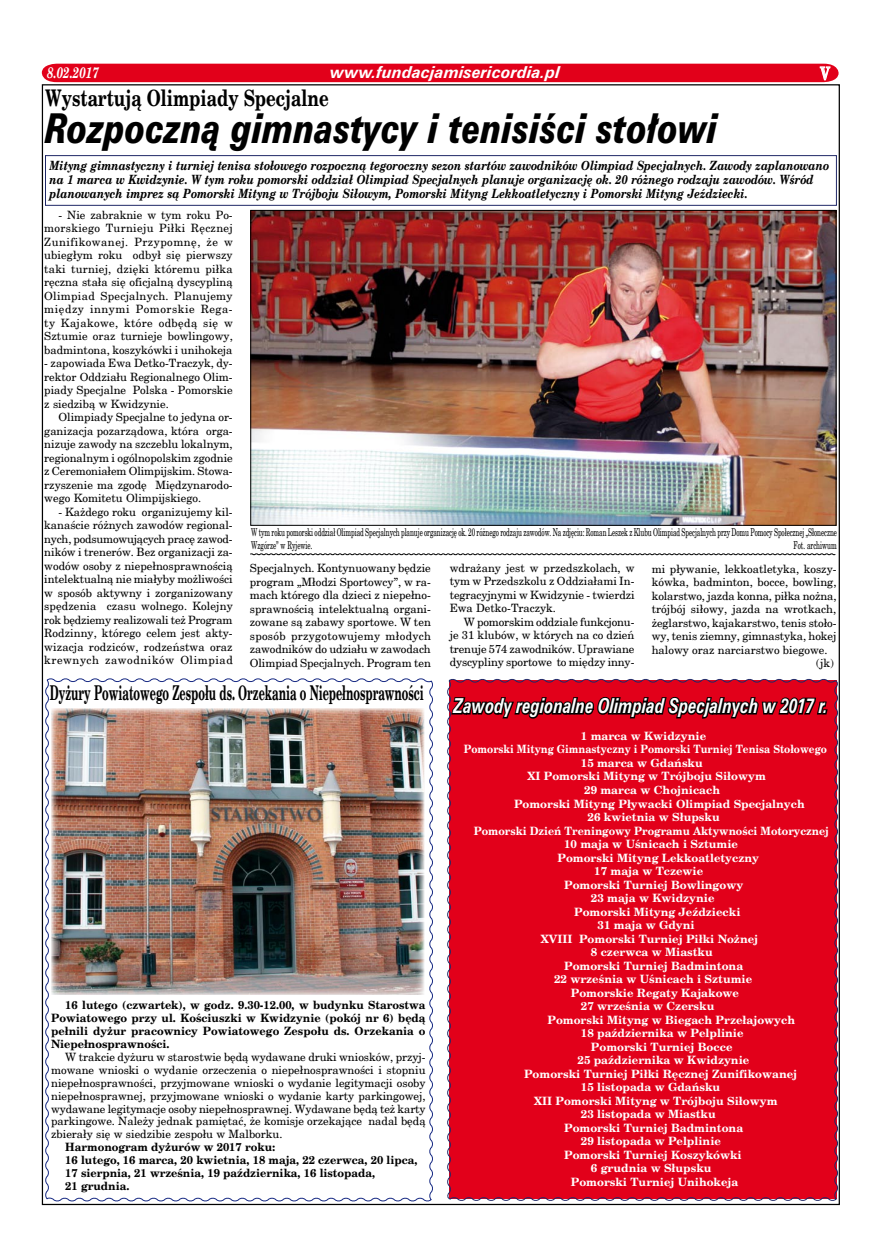
<style>
.page{position:relative;width:886px;height:1241px;background:#fff}
.page>*{position:absolute;margin:0;border:0;box-sizing:border-box;transform-origin:0 0}
.t1{font:italic 37.5px "Zurich Blk PL";color:#000;scale:.75 1}
.t2{font:700 22.5px "New Brunswick";color:#000;scale:.75 1}
.t3{font:700 20px "New Brunswick";color:#000;scale:.54 1}
.t4{font:italic 700 18.75px "Zurich PL";color:#fff;scale:.75 1}
.t5{font:700 17.5px "New Brunswick";color:#fff;scale:.7 1}
.t6{font:italic 700 15px "Zurich PL";color:#fff}
.t7{font:italic 700 15px "New Brunswick";color:#fff;scale:.75 1}
.t8{font:italic 700 12.5px/14.1px "New Brunswick";color:#000;scale:.85 1}
.t9{font:11.25px/13.5px "New Brunswick";color:#000;text-align:justify}
.t10{font:700 11.25px "New Brunswick";color:#fff}
.t11{font:700 11.25px/12.9px "New Brunswick";color:#000;text-align:justify}
.t12{font:700 11.25px "New Brunswick";color:#fff;scale:.89 1}
.t13{font:700 11.25px "New Brunswick";color:#fff;scale:.94 1}
.t14{font:10.62px/12.9px "New Brunswick";letter-spacing:-.01em;color:#000;scale:.6 1}
</style>
<div class="page">
<div style="left:447px;top:677px;width:392px;height:524px;background:#e2001a"></div>
<div style="left:42px;top:63px;width:797px;height:19px;background:#e2001a"></div>
<div style="left:45px;top:155px;width:792px;height:51px;border:1px solid #202867"></div>
<svg style="left:450px;top:692px;width:379px;height:31px;background:#86000f"></svg>
<svg style="left:250px;top:553px;width:586px;height:2px"></svg>
<svg style="left:45px;top:678px;width:388px;height:524px"></svg>
<img style="left:252px;top:212px;width:582px;height:311px">
<img style="left:52px;top:708px;width:372px;height:286px">
<h3 class="t7" style="left:47px;top:63px;width:70px">8.02.2017</h3>
<h3 class="t6" style="left:330px;top:62px;width:232px">www.fundacjamisericordia.pl</h3>
<h3 class="t5" style="left:820px;top:62px;width:15px">V</h3>
<h2 class="t2" style="left:45px;top:83px;width:380px">Wystartują Olimpiady Specjalne</h2>
<h1 class="t1" style="left:45px;top:104px;width:898px">Rozpoczną gimnastycy i tenisiści stołowi</h1>
<p class="t8" style="left:50px;top:158px;width:918px">Mityng gimnastyczny i turniej tenisa stołowego rozpoczną tegoroczny sezon startów zawodników Olimpiad Specjalnych. Zawody zaplanowano na 1 marca w Kwidzynie. W tym roku pomorski oddział Olimpiad Specjalnych planuje organizację ok. 20 różnego rodzaju zawodów. Wśród planowanych imprez są Pomorski Mityng w Trójboju Siłowym, Pomorski Mityng Lekkoatletyczny i Pomorski Mityng Jeździecki.</p>
<p class="t9" style="left:44px;top:207px;width:190px;text-indent:14px">- Nie zabraknie w tym roku Po&shy;morskiego Turnieju Piłki Ręcznej Zunifikowanej. Przypomnę, że w ubiegłym roku odbył się pierwszy taki turniej, dzięki któremu piłka ręczna stała się oficjalną dyscypliną Olimpiad Specjalnych. Planujemy między innymi Pomorskie Rega&shy;ty Kajakowe, które odbędą się w Sztumie oraz turnieje bowlingowy, badmintona, koszykówki i unihokeja</p>
<p class="t9" style="left:44px;top:356px;width:190px">- zapowiada Ewa Detko-Traczyk, dy&shy;rektor Oddziału Regionalnego Olim&shy;piady Specjalne Polska - Pomorskie z siedzibą w Kwidzynie.</p>
<p class="t9" style="left:44px;top:410px;width:190px;text-indent:14px">Olimpiady Specjalne to jedyna or&shy;ganizacja pozarządowa, która orga&shy;nizuje zawody na szczeblu lokalnym, regionalnym i ogólnopolskim zgodnie z Ceremoniałem Olimpijskim. Stowa&shy;rzyszenie ma zgodę Międzynarodo&shy;wego Komitetu Olimpijskiego.</p>
<p class="t9" style="left:44px;top:504px;width:190px;text-indent:14px">- Każdego roku organizujemy kil&shy;kanaście różnych zawodów regional&shy;nych, podsumowujących pracę zawod&shy;ników i trenerów. Bez organizacji za&shy;wodów osoby z niepełnosprawnością intelektualną nie miałyby możliwości w sposób aktywny i zorganizowany spędzenia czasu wolnego. Kolejny rok będziemy realizowali też Program Rodzinny, którego celem jest akty&shy;wizacja rodziców, rodzeństwa oraz krewnych zawodników Olimpiad</p>
<p class="t14" style="left:251px;top:525px;width:978px">W tym roku pomorski oddział Olimpiad Specjalnych planuje organizację ok. 20 różnego rodzaju zawodów. Na zdjęciu: Roman Leszek z Klubu Olimpiad Specjalnych przy Domu Pomocy Społecznej „Słoneczne<br>Wzgórze” w Ryjewie.</p>
<p class="t14" style="left:793px;top:538px;width:73px">Fot. archiwum</p>
<p class="t9" style="left:250px;top:561px;width:183px">Specjalnych. Kontynuowany będzie program „Młodzi Sportowcy”, w ra&shy;mach którego dla dzieci z niepełno&shy;sprawnością intelektualną organi&shy;zowane są zabawy sportowe. W ten sposób przygotowujemy młodych zawodników do udziału w zawodach Olimpiad Specjalnych. Program ten</p>
<p class="t9" style="left:450px;top:560px;width:186px">wdrażany jest w przedszkolach, w tym w Przedszkolu z Oddziałami In&shy;tegracyjnymi w Kwidzynie - twierdzi Ewa Detko-Traczyk.</p>
<p class="t9" style="left:450px;top:614px;width:186px;text-indent:14px">W pomorskim oddziale funkcjonu&shy;je 31 klubów, w których na co dzień trenuje 574 zawodników. Uprawiane dyscypliny sportowe to między inny-</p>
<p class="t9" style="left:652px;top:561px;width:186px">mi pływanie, lekkoatletyka, koszy-</p>
<p class="t9" style="left:652px;top:575px;width:186px">kówka, badminton, bocce, bowling,</p>
<p class="t9" style="left:652px;top:588px;width:186px">kolarstwo, jazda konna, piłka nożna,</p>
<p class="t9" style="left:652px;top:602px;width:186px">trójbój siłowy, jazda na wrotkach,</p>
<p class="t9" style="left:652px;top:615px;width:186px">żeglarstwo, kajakarstwo, tenis stoło-</p>
<p class="t9" style="left:652px;top:629px;width:186px">wy, tenis ziemny, gimnastyka, hokej</p>
<p class="t9" style="left:652px;top:642px;width:177px">halowy oraz narciarstwo biegowe.</p>
<p class="t9" style="left:816px;top:656px;width:19px">(jk)</p>
<h3 class="t3" style="left:50px;top:680px;width:694px">Dyżury Powiatowego Zespołu ds. Orzekania o Niepełnosprawności</h3>
<p class="t11" style="left:51px;top:998px;width:376px;text-indent:14px">16 lutego (czwartek), w godz. 9.30-12.00, w budynku Starostwa Powiatowego przy ul. Kościuszki w Kwidzynie (pokój nr 6) będą pełnili dyżur pracownicy Powiatowego Zespołu ds. Orzekania o Niepełnosprawności.</p>
<p class="t9" style="left:51px;top:1049px;width:376px;line-height:12.9px;text-indent:14px">W trakcie dyżuru w starostwie będą wydawane druki wniosków, przyj&shy;mowane wnioski o wydanie orzeczenia o niepełnosprawności i stopniu niepełnosprawności, przyjmowane wnioski o wydanie legitymacji osoby niepełnosprawnej, przyjmowane wnioski o wydanie karty parkingowej, wydawane legitymacje osoby niepełnosprawnej. Wydawane będą też karty parkingowe. Należy jednak pamiętać, że komisje orzekające nadal będą zbierały się w siedzibie zespołu w Malborku.</p>
<p class="t11" style="left:65px;top:1140px;width:354px;text-align:left">Harmonogram dyżurów w 2017 roku:<br>16 lutego, 16 marca, 20 kwietnia, 18 maja, 22 czerwca, 20 lipca, 17 sierpnia, 21 września, 19 października, 16 listopada,<br>21 grudnia.</p>
<h3 class="t4" style="left:454px;top:693px;width:501px">Zawody regionalne Olimpiad Specjalnych w 2017 r.</h3>
<p class="t10" style="left:581px;top:728px;width:127px">1 marca w Kwidzynie</p>
<p class="t12" style="left:464px;top:742px;width:409px">Pomorski Mityng Gimnastyczny i Pomorski Turniej Tenisa Stołowego</p>
<p class="t10" style="left:581px;top:755px;width:123px">15 marca w Gdańsku</p>
<p class="t10" style="left:527px;top:769px;width:240px">XI Pomorski Mityng w Trójboju Siłowym</p>
<p class="t10" style="left:584px;top:782px;width:137px">29 marca w Chojnicach</p>
<p class="t10" style="left:514px;top:796px;width:292px">Pomorski Mityng Pływacki Olimpiad Specjalnych</p>
<p class="t10" style="left:587px;top:809px;width:134px">26 kwietnia w Słupsku</p>
<p class="t13" style="left:474px;top:823px;width:379px">Pomorski Dzień Treningowy Programu Aktywności Motorycznej</p>
<p class="t10" style="left:564px;top:836px;width:175px">10 maja w Uśnicach i Sztumie</p>
<p class="t10" style="left:557px;top:850px;width:203px">Pomorski Mityng Lekkoatletyczny</p>
<p class="t10" style="left:594px;top:863px;width:110px">17 maja w Tczewie</p>
<p class="t10" style="left:564px;top:877px;width:181px">Pomorski Turniej Bowlingowy</p>
<p class="t10" style="left:591px;top:890px;width:125px">23 maja w Kwidzynie</p>
<p class="t10" style="left:574px;top:904px;width:168px">Pomorski Mityng Jeździecki</p>
<p class="t10" style="left:597px;top:917px;width:99px">31 maja w Gdyni</p>
<p class="t10" style="left:541px;top:931px;width:219px">XVIII Pomorski Turniej Piłki Nożnej</p>
<p class="t10" style="left:591px;top:944px;width:123px">8 czerwca w Miastku</p>
<p class="t10" style="left:564px;top:958px;width:181px">Pomorski Turniej Badmintona</p>
<p class="t10" style="left:554px;top:971px;width:199px">22 września w Uśnicach i Sztumie</p>
<p class="t10" style="left:571px;top:985px;width:170px">Pomorskie Regaty Kajakowe</p>
<p class="t10" style="left:581px;top:998px;width:135px">27 września w Czersku</p>
<p class="t10" style="left:547px;top:1012px;width:249px">Pomorski Mityng w Biegach Przełajowych</p>
<p class="t10" style="left:581px;top:1025px;width:164px">18 października w Pelplinie</p>
<p class="t10" style="left:591px;top:1039px;width:143px">Pomorski Turniej Bocce</p>
<p class="t10" style="left:577px;top:1052px;width:173px">25 października w Kwidzynie</p>
<p class="t10" style="left:524px;top:1066px;width:275px">Pomorski Turniej Piłki Ręcznej Zunifikowanej</p>
<p class="t10" style="left:581px;top:1079px;width:141px">15 listopada w Gdańsku</p>
<p class="t10" style="left:534px;top:1093px;width:245px">XII Pomorski Mityng w Trójboju Siłowym</p>
<p class="t10" style="left:581px;top:1106px;width:136px">23 listopada w Miastku</p>
<p class="t10" style="left:564px;top:1120px;width:181px">Pomorski Turniej Badmintona</p>
<p class="t10" style="left:581px;top:1133px;width:142px">29 listopada w Pelplinie</p>
<p class="t10" style="left:564px;top:1147px;width:179px">Pomorski Turniej Koszykówki</p>
<p class="t10" style="left:591px;top:1160px;width:122px">6 grudnia w Słupsku</p>
<p class="t10" style="left:571px;top:1174px;width:169px">Pomorski Turniej Unihokeja</p>
</div>
